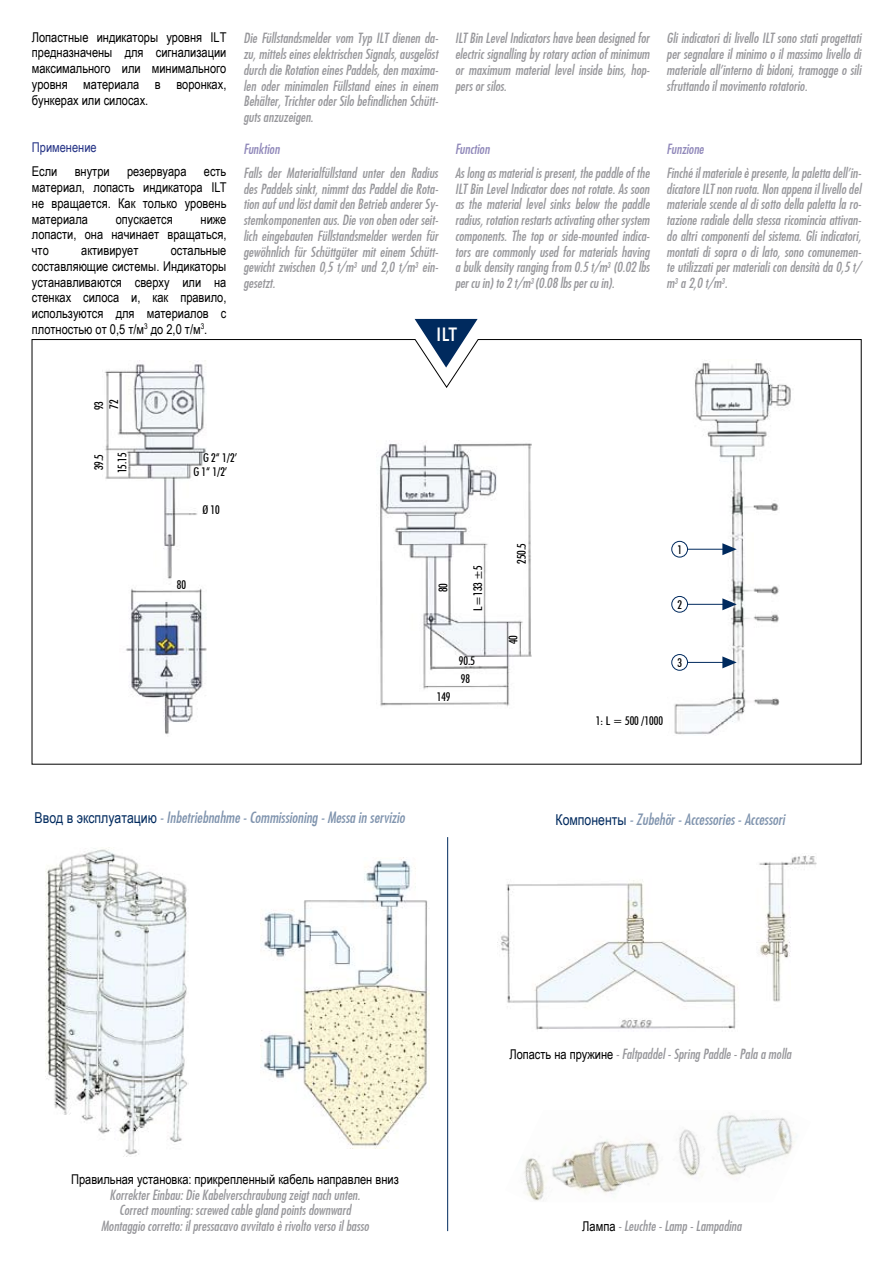
<style>
.page{position:relative;width:893px;height:1263px;background:#fff}
.page>*{position:absolute;margin:0;border:0;box-sizing:border-box;transform-origin:0 0}
.t1{font:500 18px "Futura";color:#fff}
.t2{font:15px "Futura Md Cn BT Italic";color:#8094ae}
.t3{font:13.5px/15.8px "Futura Md Cn BT Italic";color:#97979b;text-align:justify}
.t4{font:13.5px/15.8px "Arial Narrow";color:#000;text-align:justify}
.t5{font:13.5px "Futura Md Cn BT Italic";color:#8f87b9}
.t6{font:13.5px "Arial Narrow";color:#243285}
.t7{font:500 condensed 12px/15px "Futura BT";color:#000}
.s1{font-family:"Arial Narrow";color:#002a5e}
.s2{font-family:"Arial Narrow";color:#000}
</style>
<div class="page">
<svg style="left:32px;top:339px;width:830px;height:425px"></svg>
<svg style="left:415px;top:319px;width:63px;height:49px"></svg>
<img style="left:668px;top:360px;width:127px;height:375px">
<img style="left:377px;top:440px;width:157px;height:271px">
<img style="left:102px;top:361px;width:108px;height:376px">
<svg style="left:722px;top:543px;width:15px;height:12px"></svg>
<hr style="left:687px;top:549px;width:36px;height:1px;background:#002a5e">
<div style="left:672px;top:541px;width:16px;height:16px;border:1px solid #002a5e;border-radius:50%"></div>
<svg style="left:722px;top:598px;width:15px;height:12px"></svg>
<hr style="left:687px;top:604px;width:36px;height:1px;background:#002a5e">
<div style="left:672px;top:596px;width:16px;height:16px;border:1px solid #002a5e;border-radius:50%"></div>
<svg style="left:722px;top:656px;width:15px;height:12px"></svg>
<hr style="left:687px;top:662px;width:36px;height:1px;background:#002a5e">
<div style="left:672px;top:654px;width:16px;height:16px;border:1px solid #002a5e;border-radius:50%"></div>
<img style="left:497px;top:855px;width:320px;height:175px">
<img style="left:524px;top:1112px;width:273px;height:89px">
<img style="left:260px;top:857px;width:169px;height:291px">
<img style="left:45px;top:847px;width:144px;height:309px">
<hr style="left:447px;top:837px;width:1px;height:394px;background:#002a5e">
<p class="t4" style="left:32px;top:29px;width:196px">Лопастные индикаторы уровня ILТ предназначены для сигнализации максимального или минимального уровня материала в воронках, бункерах или силосах.</p>
<p class="t6" style="left:32px;top:137px;width:66px">Применение</p>
<p class="t4" style="left:32px;top:163px;width:27px">Если</p>
<p class="t4" style="left:75px;top:163px;width:36px">внутри</p>
<p class="t4" style="left:127px;top:163px;width:61px">резервуара</p>
<p class="t4" style="left:32px;top:163px;width:196px;text-indent:172px">есть материал, лопасть индикатора ILT не вращается. Как только уровень материала</p>
<p class="t4" style="left:32px;top:210px;width:196px;text-indent:169px">ниже лопасти, она начинает вращаться, что</p>
<p class="t4" style="left:116px;top:210px;width:58px">опускается</p>
<p class="t4" style="left:32px;top:242px;width:196px;text-indent:139px">остальные составляющие системы. Индикаторы устанавливаются сверху или на стенках силоса и, как правило, используются для материалов с плотностью от 0,5 т/м<sup>3</sup> до 2,0 т/м<sup>3</sup>.</p>
<p class="t4" style="left:81px;top:242px;width:59px">активирует</p>
<p class="t3" style="left:243px;top:30px;width:196px">Die Füllstandsmelder vom Typ ILT dienen da&shy;zu, mittels eines elektrischen Signals, ausgelöst durch die Rotation eines Paddels, den maxima&shy;len oder minimalen Füllstand eines in einem Behälter, Trichter oder Silo befindlichen Schütt&shy;guts anzuzeigen.</p>
<p class="t5" style="left:243px;top:140px;width:38px">Funktion</p>
<p class="t3" style="left:243px;top:165px;width:196px">Falls der Materialfüllstand unter den Radius des Paddels sinkt, nimmt das Paddel die Rota&shy;tion auf und löst damit den Betrieb anderer Sy&shy;stemkomponenten aus. Die von oben oder seit&shy;lich eingebauten Füllstandsmelder werden für gewöhnlich für Schüttgüter mit einem Schütt&shy;gewicht zwischen 0,5 t/m<sup>3</sup> und 2,0 t/m<sup>3</sup> ein&shy;gesetzt.</p>
<p class="t3" style="left:455px;top:30px;width:196px">ILT Bin Level Indicators have been designed for electric signalling by rotary action of minimum or maximum material level inside bins, hop&shy;pers or silos.</p>
<p class="t5" style="left:455px;top:140px;width:36px">Function</p>
<p class="t3" style="left:455px;top:165px;width:196px">As long as material is present, the paddle of the ILT Bin Level Indicator does not rotate. As soon as the material level sinks below the paddle radius, rotation restarts activating other system components. The top or side-mounted indica&shy;tors are commonly used for materials having a bulk density ranging from 0.5 t/m<sup>3</sup> (0.02 lbs per cu in) to 2 t/m<sup>3</sup> (0.08 lbs per cu in).</p>
<h1 class="t1" style="left:436px;top:322px;width:23px">ILT</h1>
<p class="t3" style="left:666px;top:30px;width:196px">Gli indicatori di livello ILT sono stati progettati per segnalare il minimo o il massimo livello di materiale all’interno di bidoni, tramogge o sili sfruttando il movimento rotatorio.</p>
<p class="t5" style="left:666px;top:140px;width:39px">Funzione</p>
<p class="t3" style="left:666px;top:165px;width:196px">Finché il materiale è presente, la paletta dell’in&shy;dicatore ILT non ruota. Non appena il livello del materiale scende al di sotto della paletta la ro&shy;tazione radiale della stessa ricomincia attivan&shy;do altri componenti del sistema. Gli indicatori, montati di sopra o di lato, sono comunemen&shy;te utilizzati per materiali con densità da 0,5 t/ m<sup>3</sup> a 2,0 t/m<sup>3</sup>.</p>
<p class="t7" style="left:91px;top:410px;width:12px;rotate:-90deg">93<br>72</p>
<p class="t7" style="left:91px;top:470px;width:18px;rotate:-90deg">39.5</p>
<p class="t7" style="left:115px;top:473px;width:22px;rotate:-90deg">15.15</p>
<p class="t7" style="left:193px;top:450px;width:45px;line-height:14.2px;text-indent:10px">G 2“ 1/2’<br>G 1“ 1/2’</p>
<p class="t7" style="left:202px;top:502px;width:19px">Ø 10</p>
<p class="t7" style="left:177px;top:577px;width:11px">80</p>
<p class="t7" style="left:435px;top:592px;width:11px;rotate:-90deg">80</p>
<p class="t7" style="left:470px;top:611px;width:47px;rotate:-90deg">L=133 ±5</p>
<p class="t7" style="left:437px;top:689px;width:15px">149</p>
<p class="t7" style="left:459px;top:653px;width:18px">90.5</p>
<p class="t7" style="left:461px;top:671px;width:11px">98</p>
<p class="t7" style="left:514px;top:564px;width:22px;rotate:-90deg">250.5</p>
<p class="t7" style="left:677px;top:542px;width:6px">1</p>
<p class="t7" style="left:506px;top:644px;width:11px;rotate:-90deg">40</p>
<p class="t7" style="left:677px;top:597px;width:6px">2</p>
<p class="t7" style="left:677px;top:655px;width:6px">3</p>
<p class="t7" style="left:596px;top:713px;width:69px">1: L = 500 /1000</p>
<p class="t2" style="left:35px;top:808px;width:372px"><span class="s1">Ввод в эксплуатацию</span> - Inbetriebnahme - Commissioning - Messa in servizio</p>
<p class="t2" style="left:555px;top:810px;width:231px"><span class="s1">Компоненты</span> - Zubehör - Accessories - Accessori</p>
<p class="t4" style="left:71px;top:1171px;width:329px">Правильная установка: прикрепленный кабель направлен вниз</p>
<p class="t3" style="left:101px;top:1186px;width:269px;text-align:center">Korrekter Einbau: Die Kabelverschraubung zeigt nach unten.<br>Correct mounting: screwed cable gland points downward<br>Montaggio corretto: il pressacavo avvitato è rivolto verso il basso</p>
<p class="t3" style="left:509px;top:1046px;width:283px"><span class="s2">Лопасть на пружине</span> - Faltpaddel - Spring Paddle - Pala a molla</p>
<p class="t3" style="left:582px;top:1218px;width:161px"><span class="s2">Лампа</span> - Leuchte - Lamp - Lampadina</p>
</div>
